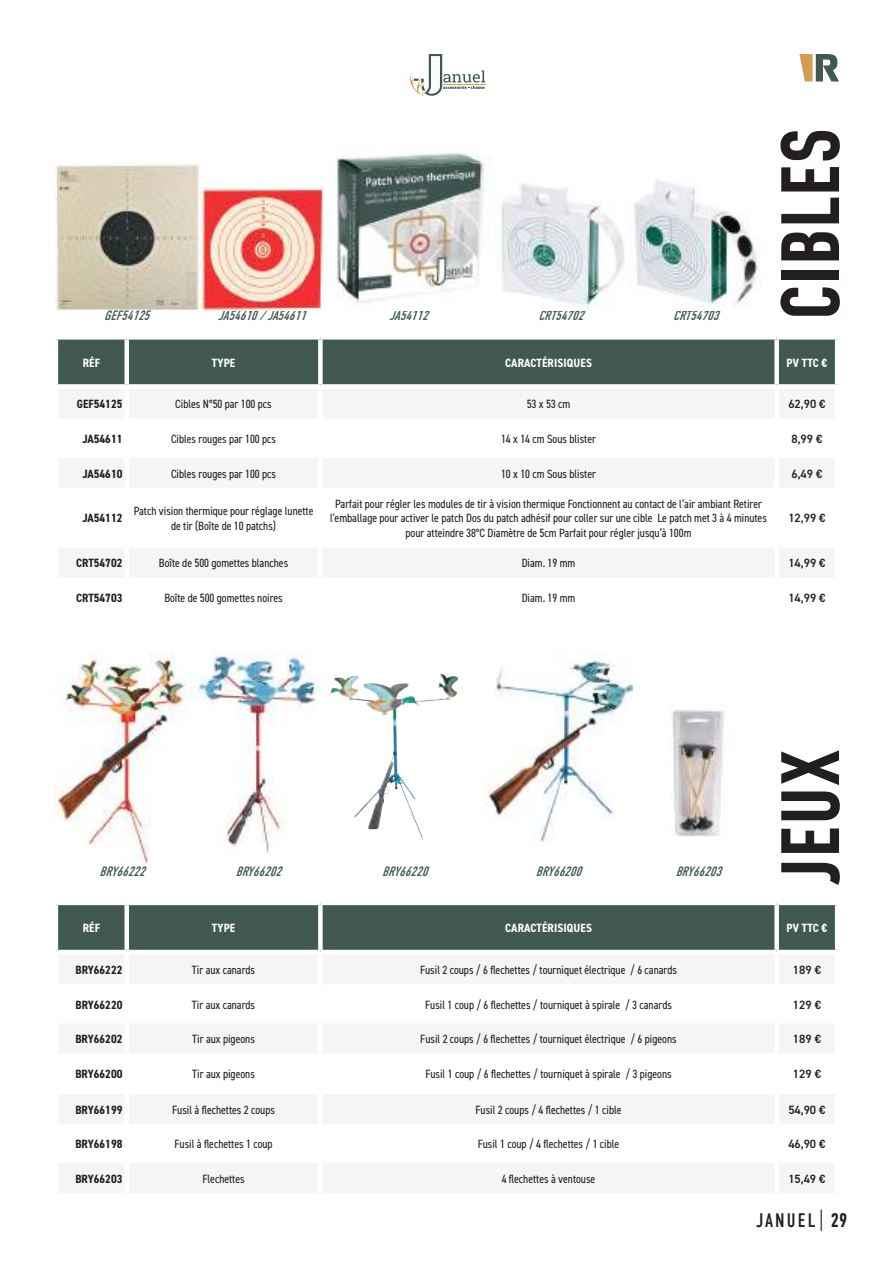
<style>
.page{position:relative;width:893px;height:1263px;background:#fff}
.page>*{position:absolute;margin:0;border:0;box-sizing:border-box;transform-origin:0 0}
.t1{font:82.5px "DIN Condensed VF";letter-spacing:.01em;color:#241f1f}
.t2{font:19.5px "DIN Condensed VF";letter-spacing:.11em;color:#241f1f}
.t3{font:italic 13.5px "DIN Condensed";color:#415950}
.t4{font:condensed 12px/14.4px "DIN2014";color:#241f1f;text-align:center}
.t5{font:700 condensed 12px "DIN2014";color:#241f1f}
.t6{font:600 12px "DIN2014";color:#241f1f}
.t7{font:700 condensed 12px "DIN2014";letter-spacing:.01em;color:#fff}
</style>
<div class="page">
<svg style="left:799px;top:54px;width:40px;height:27px"></svg>
<svg style="left:409px;top:54px;width:76px;height:42px"></svg>
<div style="left:58px;top:340px;width:777px;height:44px;background:#415950"></div>
<hr style="left:125px;top:340px;width:4px;height:44px;background:#fff">
<div style="left:318px;top:340px;width:5px;height:44px;background:#fff"></div>
<div style="left:774px;top:340px;width:5px;height:44px;background:#fff"></div>
<div style="left:58px;top:905px;width:777px;height:45px;background:#415950"></div>
<hr style="left:125px;top:905px;width:4px;height:45px;background:#fff">
<div style="left:318px;top:905px;width:5px;height:45px;background:#fff"></div>
<div style="left:774px;top:905px;width:5px;height:45px;background:#fff"></div>
<svg style="left:821px;top:1209px;width:1px;height:22px"></svg>
<img style="left:54px;top:163px;width:145px;height:147px">
<img style="left:200px;top:188px;width:124px;height:122px">
<img style="left:336px;top:152px;width:148px;height:151px">
<img style="left:501px;top:180px;width:257px;height:128px">
<img style="left:54px;top:652px;width:136px;height:213px">
<img style="left:351px;top:674px;width:98px;height:27px">
<img style="left:190px;top:651px;width:132px;height:203px">
<img style="left:483px;top:651px;width:150px;height:192px">
<img style="left:672px;top:710px;width:52px;height:127px">
<p class="t3" style="left:104px;top:308px;width:52px">GEF54125</p>
<p class="t3" style="left:218px;top:308px;width:94px">JA54610/JA54611</p>
<p class="t3" style="left:390px;top:308px;width:45px">JA54112</p>
<p class="t3" style="left:538px;top:308px;width:52px">CRT54702</p>
<p class="t3" style="left:673px;top:308px;width:52px">CRT54703</p>
<h1 class="t1" style="left:765px;top:320px;width:193px;rotate:-90deg">CIBLES</h1>
<p class="t7" style="left:83px;top:354px;width:19px">RÉF</p>
<p class="t7" style="left:212px;top:354px;width:25px">TYPE</p>
<p class="t7" style="left:505px;top:354px;width:88px">CARACTÉRISIQUES</p>
<p class="t7" style="left:787px;top:354px;width:42px">PV TTC €</p>
<p class="t5" style="left:77px;top:396px;width:47px">GEF54125</p>
<p class="t4" style="left:175px;top:397px;width:98px">Cibles N°50 par 100 pcs</p>
<p class="t4" style="left:527px;top:397px;width:45px">53 x 53 cm</p>
<p class="t6" style="left:788px;top:396px;width:39px">62,90 €</p>
<p class="t5" style="left:82px;top:431px;width:42px">JA54611</p>
<p class="t4" style="left:171px;top:431px;width:107px">Cibles rouges par 100 pcs</p>
<p class="t4" style="left:501px;top:431px;width:96px">14 x 14 cm Sous blister</p>
<p class="t6" style="left:791px;top:431px;width:32px">8,99 €</p>
<p class="t5" style="left:82px;top:465px;width:42px">JA54610</p>
<p class="t4" style="left:171px;top:466px;width:107px">Cibles rouges par 100 pcs</p>
<p class="t4" style="left:501px;top:466px;width:96px">10 x 10 cm Sous blister</p>
<p class="t6" style="left:791px;top:465px;width:32px">6,49 €</p>
<p class="t5" style="left:82px;top:510px;width:42px">JA54112</p>
<p class="t4" style="left:134px;top:503px;width:181px">Patch vision thermique pour réglage lunette de tir (Boîte de 10 patchs)</p>
<p class="t4" style="left:330px;top:496px;width:438px">Parfait pour régler les modules de tir à vision thermique Fonctionnent au contact de l’air ambiant Retirer l'emballage pour activer le patch Dos du patch adhésif pour coller sur une cible Le patch met 3 à 4 minutes pour atteindre 38°C Diamètre de 5cm Parfait pour régler jusqu’à 100m</p>
<p class="t6" style="left:788px;top:510px;width:39px">12,99 €</p>
<p class="t5" style="left:76px;top:555px;width:48px">CRT54702</p>
<p class="t4" style="left:159px;top:555px;width:131px">Boîte de 500 gomettes blanches</p>
<p class="t4" style="left:522px;top:555px;width:55px">Diam. 19 mm</p>
<p class="t6" style="left:788px;top:555px;width:39px">14,99 €</p>
<p class="t5" style="left:76px;top:590px;width:48px">CRT54703</p>
<p class="t4" style="left:164px;top:590px;width:120px">Boîte de 500 gomettes noires</p>
<p class="t4" style="left:522px;top:590px;width:55px">Diam. 19 mm</p>
<p class="t6" style="left:788px;top:590px;width:39px">14,99 €</p>
<p class="t3" style="left:99px;top:863px;width:52px">BRY66222</p>
<p class="t3" style="left:236px;top:863px;width:52px">BRY66202</p>
<p class="t3" style="left:382px;top:863px;width:52px">BRY66220</p>
<p class="t3" style="left:536px;top:863px;width:52px">BRY66200</p>
<p class="t3" style="left:676px;top:863px;width:52px">BRY66203</p>
<h1 class="t1" style="left:765px;top:885px;width:137px;rotate:-90deg">JEUX</h1>
<p class="t7" style="left:83px;top:920px;width:19px">RÉF</p>
<p class="t7" style="left:212px;top:920px;width:25px">TYPE</p>
<p class="t7" style="left:505px;top:920px;width:88px">CARACTÉRISIQUES</p>
<p class="t7" style="left:787px;top:920px;width:42px">PV TTC €</p>
<p class="t5" style="left:75px;top:962px;width:49px">BRY66222</p>
<p class="t4" style="left:192px;top:962px;width:65px">Tir aux canards</p>
<p class="t4" style="left:420px;top:962px;width:258px">Fusil 2 coups / 6 flechettes / tourniquet électrique / 6 canards</p>
<p class="t6" style="left:793px;top:962px;width:30px">189 €</p>
<p class="t5" style="left:75px;top:996px;width:49px">BRY66220</p>
<p class="t4" style="left:192px;top:997px;width:65px">Tir aux canards</p>
<p class="t4" style="left:425px;top:997px;width:248px">Fusil 1 coup / 6 flechettes / tourniquet à spirale / 3 canards</p>
<p class="t6" style="left:793px;top:996px;width:30px">129 €</p>
<p class="t5" style="left:75px;top:1031px;width:49px">BRY66202</p>
<p class="t4" style="left:192px;top:1031px;width:64px">Tir aux pigeons</p>
<p class="t4" style="left:420px;top:1031px;width:258px">Fusil 2 coups / 6 flechettes / tourniquet électrique / 6 pigeons</p>
<p class="t6" style="left:793px;top:1031px;width:30px">189 €</p>
<p class="t5" style="left:75px;top:1066px;width:49px">BRY66200</p>
<p class="t4" style="left:192px;top:1067px;width:64px">Tir aux pigeons</p>
<p class="t4" style="left:425px;top:1067px;width:248px">Fusil 1 coup / 6 flechettes / tourniquet à spirale / 3 pigeons</p>
<p class="t6" style="left:793px;top:1066px;width:30px">129 €</p>
<p class="t5" style="left:75px;top:1101px;width:49px">BRY66199</p>
<p class="t4" style="left:172px;top:1102px;width:104px">Fusil à flechettes 2 coups</p>
<p class="t4" style="left:475px;top:1102px;width:148px">Fusil 2 coups / 4 flechettes / 1 cible</p>
<p class="t6" style="left:788px;top:1101px;width:39px">54,90 €</p>
<p class="t5" style="left:75px;top:1136px;width:49px">BRY66198</p>
<p class="t4" style="left:174px;top:1136px;width:100px">Fusil à flechettes 1 coup</p>
<p class="t4" style="left:478px;top:1136px;width:143px">Fusil 1 coup / 4 flechettes / 1 cible</p>
<p class="t6" style="left:788px;top:1136px;width:39px">46,90 €</p>
<p class="t5" style="left:75px;top:1171px;width:49px">BRY66203</p>
<p class="t4" style="left:202px;top:1171px;width:44px">Flechettes</p>
<p class="t4" style="left:502px;top:1171px;width:95px">4 flechettes à ventouse</p>
<p class="t6" style="left:788px;top:1171px;width:39px">15,49 €</p>
<h2 class="t2" style="left:756px;top:1209px;width:92px">JANUEL 29</h2>
</div>
